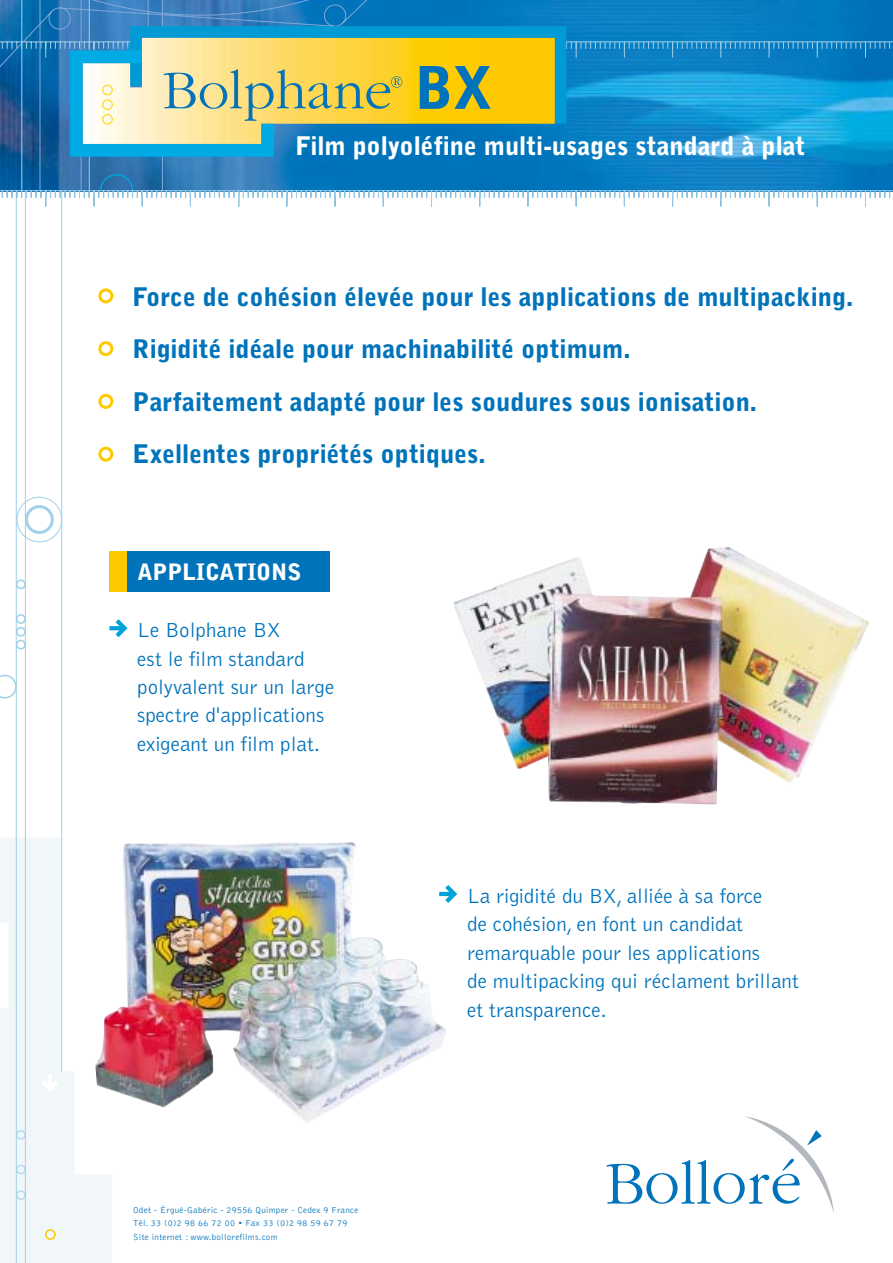
<style>
.page{position:relative;width:893px;height:1263px;background:#fff}
.page>*{position:absolute;margin:0;border:0;box-sizing:border-box;transform-origin:0 0}
.t1{font:900 58.35px "Bell Gothic";color:#0073bb}
.t2{font:900 25.5px/52.5px "Bell Gothic";color:#0073bb}
.t3{font:900 25.5px "Bell Gothic";color:#fff}
.t4{font:900 22.5px "Bell Gothic";color:#fff}
.t5{font:300 21px/28.5px "Bell Gothic";color:#0073bb}
.t6{font:300 9px/13.5px "Bell Gothic";letter-spacing:.03em;color:#0073bb}
</style>
<div class="page">
<img style="left:379px;top:0;width:513px;height:190px">
<svg style="left:0;top:838px;width:112px;height:425px;fill:#f1f6f9"></svg>
<svg style="left:606px;top:1116px;width:228px;height:97px"></svg>
<svg style="left:109px;top:619px;width:19px;height:18px"></svg>
<svg style="left:446px;top:885px;width:11px;height:18px"></svg>
<div style="left:126px;top:551px;width:204px;height:41px;background:#0073bb"></div>
<div style="left:109px;top:551px;width:17px;height:41px;background:#fdca00"></div>
<svg style="left:98px;top:288px;width:16px;height:174px"></svg>
<div style="left:45px;top:1229px;width:11px;height:11px;border:2px solid #fdca00;border-radius:50%"></div>
<div style="left:17px;top:497px;width:45px;height:45px;border:1px solid #a1d0e9;border-radius:50%"></div>
<div style="left:25px;top:505px;width:29px;height:29px;border:3px solid #a1d0e9;border-radius:50%"></div>
<svg style="left:15px;top:579px;width:10px;height:71px"></svg>
<svg style="left:17px;top:1130px;width:8px;height:70px"></svg>
<svg style="left:0;top:675px;width:16px;height:24px"></svg>
<hr style="left:16px;top:190px;width:1px;height:1073px;background:#a1d0e9">
<hr style="left:61px;top:190px;width:1px;height:882px;background:#a1d0e9">
<hr style="left:25px;top:190px;width:1px;height:1073px;background:#a1d0e9">
<hr style="left:238px;top:42px;width:654px;height:1px;background:#a1d0e9">
<svg style="left:0;top:0;width:379px;height:190px;background:#2c7bbb"></svg>
<hr style="left:89px;top:0;width:1px;height:191px;background:#a1d0e9">
<hr style="left:22px;top:0;width:1px;height:191px;background:#a1d0e9">
<hr style="left:81px;top:0;width:1px;height:191px;background:#83a7d7">
<hr style="left:238px;top:190px;width:654px;height:1px;background:#a1d0e9">
<hr style="left:0;top:190px;width:238px;height:1px;background:#a1d0e9">
<svg style="left:41px;top:1074px;width:18px;height:18px"></svg>
<svg style="left:2px;top:26px;width:888px;height:180px;background:#5fa3ae"></svg>
<img style="left:453px;top:547px;width:416px;height:258px">
<img style="left:95px;top:842px;width:351px;height:282px">
<h1 class="t1" style="left:414px;top:66px;width:79px">BX</h1>
<p class="t3" style="left:295px;top:137px;width:511px">Film polyoléfine multi-usages standard à plat</p>
<p class="t2" style="left:133px;top:272px;width:722px">Force de cohésion élevée pour les applications de multipacking.<br>Rigidité idéale pour machinabilité optimum.<br>Parfaitement adapté pour les soudures sous ionisation.<br>Exellentes propriétés optiques.</p>
<p class="t4" style="left:137px;top:564px;width:165px">APPLICATIONS</p>
<p class="t5" style="left:137px;top:617px;width:199px">Le Bolphane BX<br>est le film standard polyvalent sur un large spectre d'applications exigeant un film plat.</p>
<p class="t6" style="left:133px;top:1204px;width:227px">Odet - Érgué-Gabéric - 29556 Quimper - Cedex 9 France<br>Tél. 33 (0)2 98 66 72 00 • Fax 33 (0)2 98 59 67 79<br>Site internet : www.bollorefilms.com</p>
<p class="t5" style="left:467px;top:883px;width:333px">La rigidité du BX, alliée à sa force<br>de cohésion, en font un candidat remarquable pour les applications<br>de multipacking qui réclament brillant et transparence.</p>
</div>
